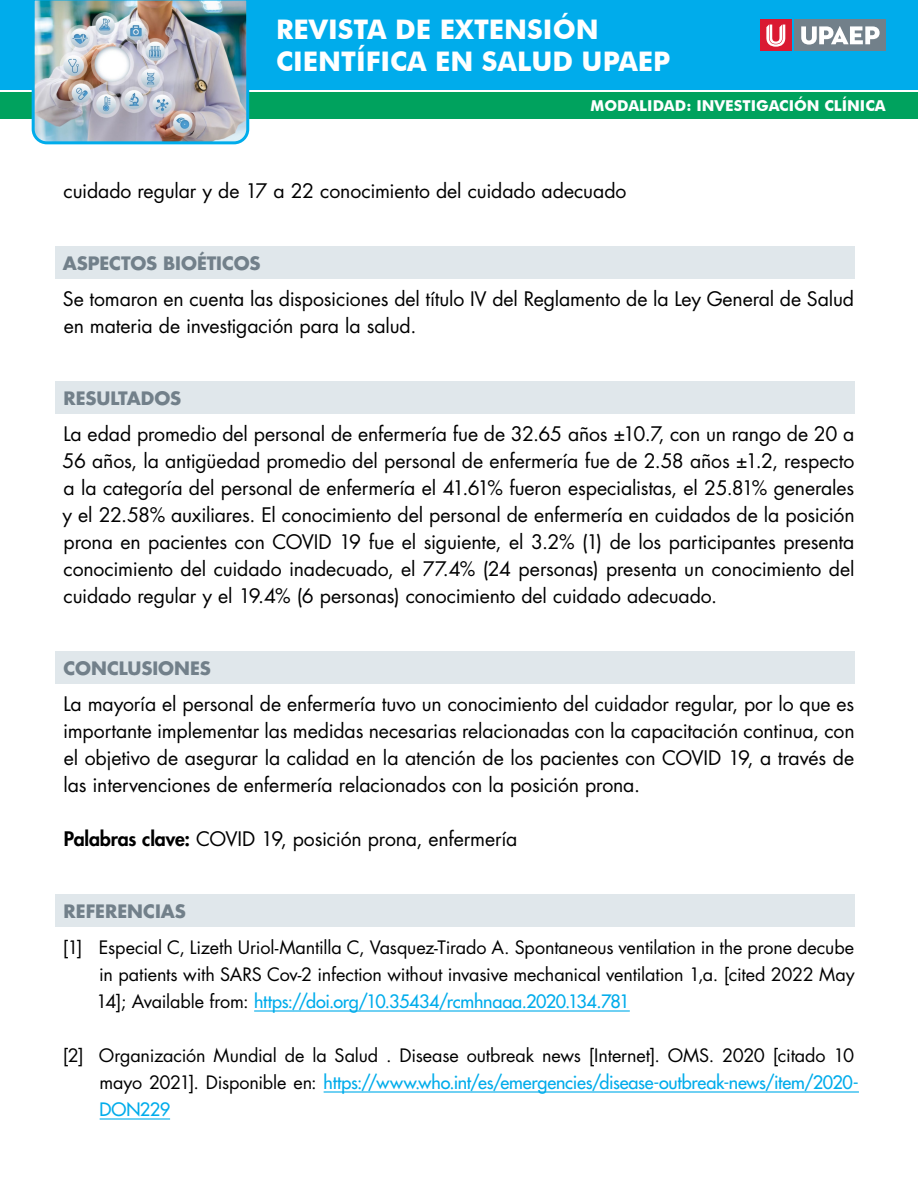
<style>
.page{position:relative;width:918px;height:1188px;background:#fff}
.page>*{position:absolute;margin:0;border:0;box-sizing:border-box;transform-origin:0 0}
.t1{font:700 27px/32.4px "Futura BT";color:#fff}
.cuerpo{font:19.5px/27px "Futura Std";letter-spacing:-.005em;color:#000;text-align:justify}
.referencias{font:18px/27px "Futura Std";letter-spacing:-.01em;color:#000;text-align:justify}
.apartado{font:700 18px "Futura Std";letter-spacing:-.005em;color:#72808a}
.t2{font:700 15px "Futura BT";color:#fff}
.s1{font-weight:800}
.s2{font-weight:500;color:#00aceb}
</style>
<div class="page">
<div style="left:0;top:92px;width:918px;height:27px;background:#00a25e"></div>
<div style="left:0;top:0;width:918px;height:90px;background:#00aceb"></div>
<img style="left:31px;top:0;width:219px;height:145px">
<div style="left:795px;top:20px;width:91px;height:31px;background:#72808a"></div>
<svg style="left:801px;top:26px;width:79px;height:19px"></svg>
<div style="left:760px;top:20px;width:32px;height:31px;background:#da1a32"></div>
<svg style="left:766px;top:25px;width:19px;height:22px"></svg>
<div style="left:56px;top:246px;width:799px;height:33px;background:#e0e7eb"></div>
<div style="left:56px;top:381px;width:799px;height:33px;background:#e0e7eb"></div>
<div style="left:56px;top:651px;width:799px;height:33px;background:#e0e7eb"></div>
<div style="left:56px;top:894px;width:799px;height:33px;background:#e0e7eb"></div>
<hr style="left:254px;top:1010px;width:376px;height:2px;background:#00aceb">
<hr style="left:324px;top:1091px;width:535px;height:2px;background:#00aceb">
<hr style="left:100px;top:1118px;width:70px;height:2px;background:#00aceb">
<h1 class="t1" style="left:276px;top:13px;width:396px">REVISTA DE EXTENSIÓN<br>CIENTÍFICA EN SALUD UPAEP</h1>
<p class="t2" style="left:591px;top:97px;width:297px">MODALIDAD: INVESTIGACIÓN CLÍNICA</p>
<p class="cuerpo" style="left:64px;top:178px;width:564px">cuidado regular y de 17 a 22 conocimiento del cuidado adecuado</p>
<p class="apartado" style="left:63px;top:251px;width:199px">ASPECTOS BIOÉTICOS</p>
<p class="cuerpo" style="left:63px;top:286px;width:793px">Se tomaron en cuenta las disposiciones del título IV del Reglamento de la Ley General de Salud en materia de investigación para la salud.</p>
<p class="apartado" style="left:64px;top:386px;width:119px">RESULTADOS</p>
<p class="cuerpo" style="left:63px;top:421px;width:794px">La edad promedio del personal de enfermería fue de 32.65 años ±10.7, con un rango de 20 a 56 años, la antigüedad promedio del personal de enfermería fue de 2.58 años ±1.2, respecto a la categoría del personal de enfermería el 41.61% fueron especialistas, el 25.81% generales y el 22.58% auxiliares. El conocimiento del personal de enfermería en cuidados de la posición prona en pacientes con COVID 19 fue el siguiente, el 3.2% (1) de los participantes presenta conocimiento del cuidado inadecuado, el 77.4% (24 personas) presenta un conocimiento del cuidado regular y el 19.4% (6 personas) conocimiento del cuidado adecuado.</p>
<p class="apartado" style="left:64px;top:656px;width:149px">CONCLUSIONES</p>
<p class="cuerpo" style="left:63px;top:691px;width:793px">La mayoría el personal de enfermería tuvo un conocimiento del cuidador regular, por lo que es importante implementar las medidas necesarias relacionadas con la capacitación continua, con el objetivo de asegurar la calidad en la atención de los pacientes con COVID 19, a través de las intervenciones de enfermería relacionados con la posición prona.</p>
<p class="cuerpo" style="left:64px;top:826px;width:455px"><span class="s1">Palabras clave:</span> COVID 19, posición prona, enfermería</p>
<p class="apartado" style="left:64px;top:899px;width:124px">REFERENCIAS</p>
<p class="referencias" style="left:96px;top:934px;width:760px;text-indent:-33px">[1] Especial C, Lizeth Uriol-Mantilla C, Vasquez-Tirado A. Spontaneous ventilation in the prone decube in patients with SARS Cov-2 infection without invasive mechanical ventilation 1,a. [cited 2022 May 14]; Available from: <span class="s2">https://doi.org/10.35434/rcmhnaaa.2020.134.781</span></p>
<p class="referencias" style="left:99px;top:1042px;width:761px;text-align:left;text-indent:-37px">[2] Organización Mundial de la Salud . Disease outbreak news [Internet]. OMS. 2020 [citado 10 mayo 2021]. Disponible en: <span class="s2">https://www.who.int/es/emergencies/disease-outbreak-news/item/2020-<br>DON229</span></p>
</div>
